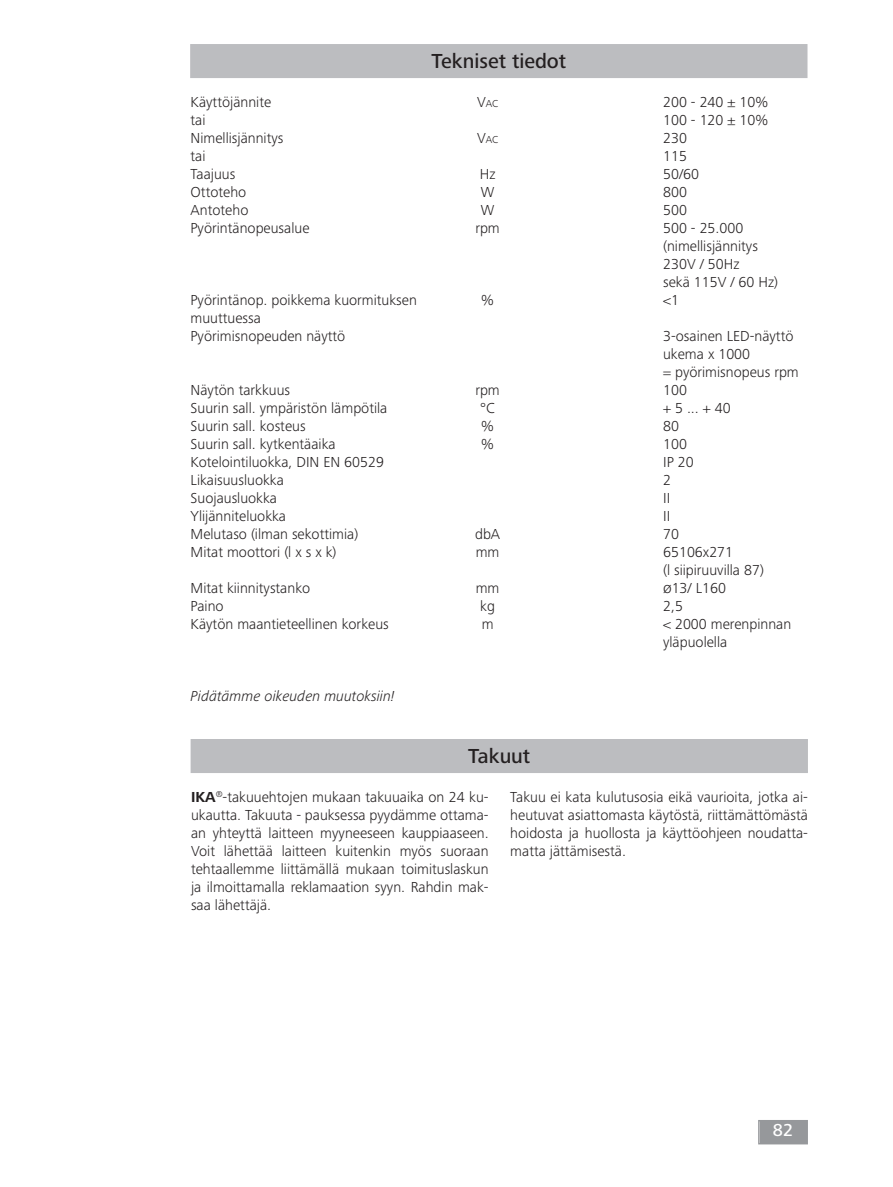
<style>
.page{position:relative;width:893px;height:1187px;background:#fff}
.page>*{position:absolute;margin:0;border:0;box-sizing:border-box;transform-origin:0 0}
.t1{font:500 21px "Frutiger Next IKA";color:#231f20}
.t2{font:500 18px "Frutiger Next IKA";color:#fff}
.t3{font:300 15px/18px "Frutiger Next IKA";color:#231f20}
.t4{font:italic 300 15px "Frutiger Next IKA";color:#231f20}
.t5{font:300 10.5px "Frutiger Next IKA";color:#231f20}
.s1{font-size:15px}
.s2{font-weight:700}
</style>
<div class="page">
<svg style="left:758px;top:1120px;width:50px;height:24px"></svg>
<div style="left:191px;top:739px;width:616px;height:33px;background:#bcbdc0"></div>
<div style="left:191px;top:739px;width:617px;height:34px;border:2px solid #bcbdc0"></div>
<div style="left:191px;top:45px;width:616px;height:32px;background:#bcbdc0"></div>
<div style="left:190px;top:44px;width:617px;height:34px;border:2px solid #bcbdc0"></div>
<h1 class="t1" style="left:431px;top:49px;width:136px">Tekniset tiedot</h1>
<p class="t3" style="left:191px;top:93px;width:82px">Käyttöjännite</p>
<p class="t5" style="left:477px;top:97px;width:23px"><span class="s1">V</span>AC</p>
<p class="t3" style="left:663px;top:93px;width:106px">200 - 240 ± 10%</p>
<p class="t3" style="left:191px;top:111px;width:16px">tai</p>
<p class="t3" style="left:663px;top:111px;width:106px">100 - 120 ± 10%</p>
<p class="t3" style="left:191px;top:129px;width:94px">Nimellisjännitys</p>
<p class="t5" style="left:477px;top:133px;width:23px"><span class="s1">V</span>AC</p>
<p class="t3" style="left:663px;top:129px;width:25px">230</p>
<p class="t3" style="left:191px;top:147px;width:16px">tai</p>
<p class="t3" style="left:663px;top:147px;width:25px">115</p>
<p class="t3" style="left:191px;top:165px;width:46px">Taajuus</p>
<p class="t3" style="left:480px;top:165px;width:17px">Hz</p>
<p class="t3" style="left:663px;top:165px;width:38px">50/60</p>
<p class="t3" style="left:191px;top:183px;width:57px">Ottoteho</p>
<p class="t3" style="left:481px;top:183px;width:15px">W</p>
<p class="t3" style="left:663px;top:183px;width:25px">800</p>
<p class="t3" style="left:191px;top:201px;width:59px">Antoteho</p>
<p class="t3" style="left:481px;top:201px;width:15px">W</p>
<p class="t3" style="left:663px;top:201px;width:25px">500</p>
<p class="t3" style="left:191px;top:219px;width:120px">Pyörintänopeusalue</p>
<p class="t3" style="left:475px;top:219px;width:26px">rpm</p>
<p class="t3" style="left:663px;top:219px;width:116px">500 - 25.000 (nimellisjännitys<br>230V / 50Hz<br>sekä 115V / 60 Hz)</p>
<p class="t3" style="left:191px;top:291px;width:228px">Pyörintänop. poikkema kuormituksen</p>
<p class="t3" style="left:481px;top:291px;width:14px">%</p>
<p class="t3" style="left:663px;top:291px;width:17px">&lt;1</p>
<p class="t3" style="left:191px;top:309px;width:156px">muuttuessa<br>Pyörimisnopeuden näyttö</p>
<p class="t3" style="left:663px;top:327px;width:137px">3-osainen LED-näyttö ukema x 1000<br>= pyörimisnopeus rpm</p>
<p class="t3" style="left:191px;top:381px;width:101px">Näytön tarkkuus</p>
<p class="t3" style="left:475px;top:381px;width:26px">rpm</p>
<p class="t3" style="left:663px;top:381px;width:25px">100</p>
<p class="t3" style="left:191px;top:399px;width:198px">Suurin sall. ympäristön lämpötila</p>
<p class="t3" style="left:480px;top:399px;width:16px">°C</p>
<p class="t3" style="left:663px;top:399px;width:69px">+ 5 ... + 40</p>
<p class="t3" style="left:191px;top:417px;width:117px">Suurin sall. kosteus</p>
<p class="t3" style="left:481px;top:417px;width:14px">%</p>
<p class="t3" style="left:663px;top:417px;width:17px">80</p>
<p class="t3" style="left:191px;top:435px;width:147px">Suurin sall. kytkentäaika</p>
<p class="t3" style="left:481px;top:435px;width:14px">%</p>
<p class="t3" style="left:663px;top:435px;width:25px">100</p>
<p class="t3" style="left:191px;top:453px;width:195px">Kotelointiluokka, DIN EN 60529</p>
<p class="t3" style="left:663px;top:453px;width:32px">IP 20</p>
<p class="t3" style="left:191px;top:471px;width:95px">Likaisuusluokka</p>
<p class="t3" style="left:663px;top:471px;width:9px">2</p>
<p class="t3" style="left:191px;top:489px;width:88px">Suojausluokka</p>
<p class="t3" style="left:663px;top:489px;width:9px">II</p>
<p class="t3" style="left:191px;top:507px;width:97px">Ylijänniteluokka</p>
<p class="t3" style="left:663px;top:507px;width:9px">II</p>
<p class="t3" style="left:191px;top:525px;width:169px">Melutaso (ilman sekottimia)</p>
<p class="t3" style="left:475px;top:525px;width:27px">dbA</p>
<p class="t3" style="left:663px;top:525px;width:17px">70</p>
<p class="t3" style="left:191px;top:543px;width:147px">Mitat moottori (l x s x k)</p>
<p class="t3" style="left:476px;top:543px;width:25px">mm</p>
<p class="t3" style="left:663px;top:543px;width:102px">65106x271<br>(l siipiruuvilla 87)</p>
<p class="t3" style="left:191px;top:579px;width:121px">Mitat kiinnitystanko</p>
<p class="t3" style="left:476px;top:579px;width:25px">mm</p>
<p class="t3" style="left:663px;top:579px;width:64px">Ø13/ L160</p>
<p class="t3" style="left:191px;top:597px;width:35px">Paino</p>
<p class="t3" style="left:480px;top:597px;width:16px">kg</p>
<p class="t3" style="left:663px;top:597px;width:21px">2,5</p>
<p class="t3" style="left:191px;top:615px;width:200px">Käytön maantieteellinen korkeus</p>
<p class="t3" style="left:482px;top:615px;width:13px">m</p>
<p class="t3" style="left:663px;top:615px;width:130px">&lt; 2000 merenpinnan yläpuolella</p>
<p class="t4" style="left:191px;top:687px;width:206px">Pidätämme oikeuden muutoksiin!</p>
<h1 class="t1" style="left:468px;top:744px;width:64px">Takuut</h1>
<p class="t3" style="left:191px;top:787px;width:299px;text-align:justify"><span class="s2">IKA</span><sup>®</sup>-takuuehtojen mukaan takuuaika on 24 ku&shy;ukautta. Takuuta - pauksessa pyydämme ottama&shy;an yhteyttä laitteen myyneeseen kauppiaaseen.<br>Voit lähettää laitteen kuitenkin myös suoraan tehtaallemme liittämällä mukaan toimituslaskun ja ilmoittamalla reklamaation syyn. Rahdin mak&shy;saa lähettäjä.</p>
<p class="t3" style="left:510px;top:787px;width:299px;text-align:justify">Takuu ei kata kulutusosia eikä vaurioita, jotka ai&shy;heutuvat asiattomasta käytöstä, riittämättömästä hoidosta ja huollosta ja käyttöohjeen noudatta&shy;matta jättämisestä.</p>
<p class="t2" style="left:773px;top:1119px;width:22px">82</p>
</div>
